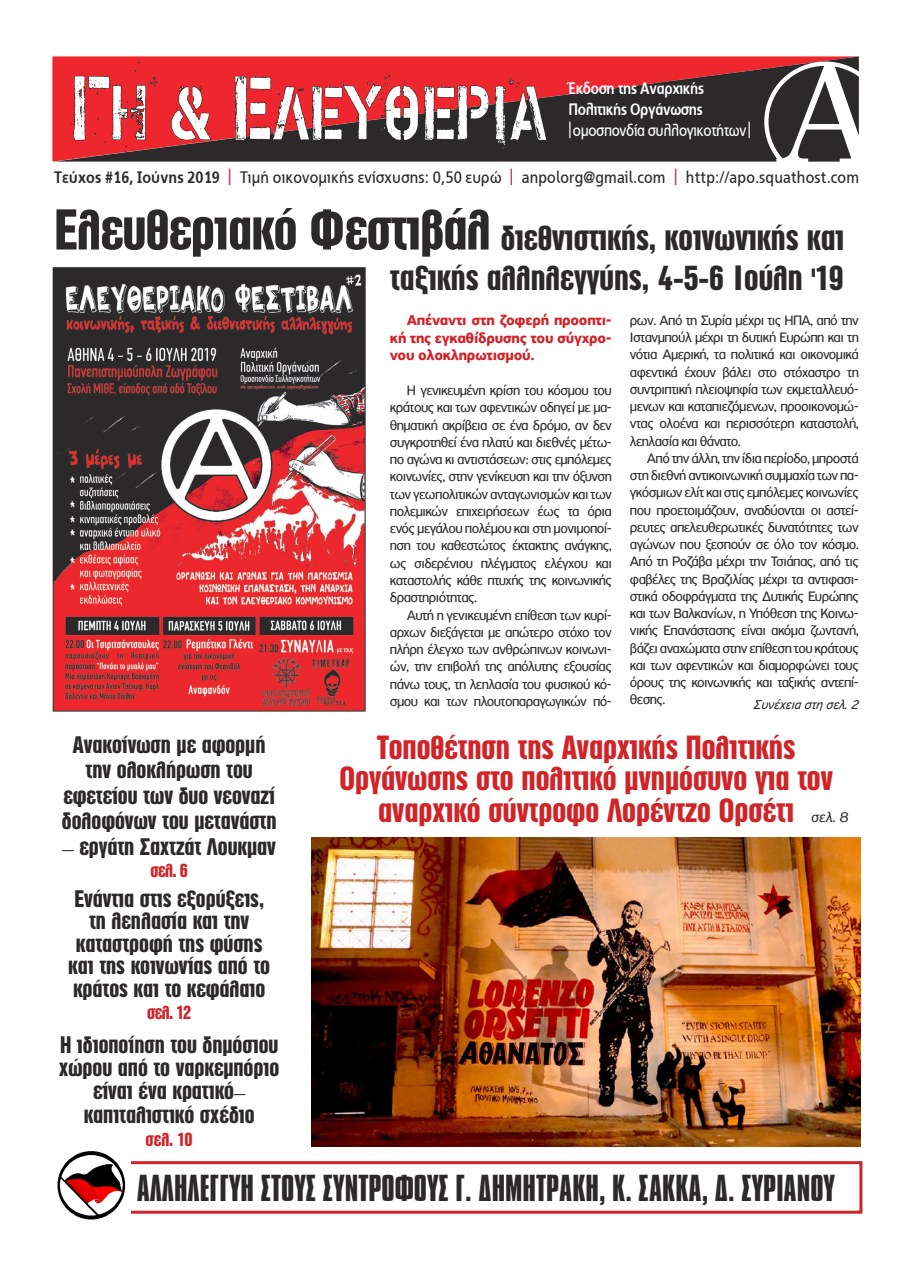
<style>
.page{position:relative;width:915px;height:1276px;background:#fff}
.page>*{position:absolute;margin:0;border:0;box-sizing:border-box;transform-origin:0 0}
.t1{font:76.8px "PF Stamps Pro Metal";color:#fff;scale:.8 1}
.t2{font:39px "CF Compacta";color:#2b292a;scale:1.08 1}
.t3{font:33px/40.5px "pf diesel Alterego";color:#2b292a;text-align:right}
.t4{font:31.5px/31.5px "pf diesel Alterego";color:#d02429;text-align:center}
.t5{font:22.5px/22.5px "pf diesel Alterego";color:#2b292a;text-align:center}
.t6{font:18px "pf diesel Alterego";letter-spacing:-.03em;color:#d02429}
.t7{font:16.5px "PF Index";letter-spacing:.01em;color:#2b292a}
.t8{font:700 16.5px/21px "PF Index";letter-spacing:-.02em;color:#fff;scale:.93 1}
.t9{font:16.5px "PF Index";letter-spacing:-.02em;color:#fff;scale:.93 1}
.t10{font:700 15px/17.5px "PF Highway Sans Pro";letter-spacing:-.02em;color:#d02429;text-align:justify}
.t11{font:15px "PF Highway Sans Pro";color:#2b292a}
.t12{font:14.4px/17.2px "PF Highway Sans Pro";letter-spacing:-.04em;color:#2b292a;text-align:justify}
.t13{font:italic 13.5px "PF Highway Sans Pro";color:#2b292a}
.s1{font-size:91.8px}
.s2{font-weight:700}
.s3{color:#d01b5a}
.s4{font-size:54px}
</style>
<div class="page">
<svg style="left:54px;top:56px;width:804px;height:106px;background:#842b2e"></svg>
<svg style="left:761px;top:59px;width:98px;height:103px"></svg>
<svg style="left:71px;top:61px;width:86px;height:92px;background:#cf272c"></svg>
<svg style="left:171px;top:85px;width:40px;height:55px;background:#cb272c"></svg>
<svg style="left:234px;top:75px;width:313px;height:75px;background:#87282b"></svg>
<img style="left:311px;top:837px;width:549px;height:309px">
<img style="left:52px;top:267px;width:314px;height:445px">
<div style="left:53px;top:1161px;width:809px;height:52px;border:3px solid #d02429"></div>
<img style="left:53px;top:1151px;width:78px;height:69px">
<h1 class="t1" style="left:71px;top:59px;width:599px"><span class="s1">Γ</span>Η &amp; <span class="s1">Ε</span>ΛΕυθΕρια</h1>
<p class="t8" style="left:568px;top:78px;width:147px">Έκδοση της Αναρχικής<br>Πολιτικής Οργάνωσης</p>
<p class="t9" style="left:568px;top:123px;width:197px">| ομοσπονδία συλλογικοτήτων |</p>
<p class="t7" style="left:54px;top:167px;width:806px"><span class="s2">Τεύχος #16, Ιούνης 2019</span> <span class="s3">|</span> Τιμή οικονομικής ενίσχυσης: 0,50 ευρώ <span class="s3">|</span> anpolorg@gmail.com <span class="s3">|</span> http://apo.squathost.com</p>
<h3 class="t3" style="left:54px;top:218px;width:791px"><span class="s4">Ελευθεριακό Φεστιβάλ</span> διεθνιστικής, κοινωνικής και ταξικής αλληλεγγύης, 4-5-6 Ιούλη '19</h3>
<p class="t10" style="left:390px;top:312px;width:223px;text-indent:17px">Απέναντι στη ζοφερή προοπτι&shy;κή της εγκαθίδρυσης του σύγχρο&shy;νου ολοκληρωτισμού.</p>
<p class="t12" style="left:390px;top:382px;width:223px;text-indent:17px">Η γενικευμένη κρίση του κόσμου του κράτους και των αφεντικών οδηγεί με μα&shy;θηματική ακρίβεια σε ένα δρόμο, αν δεν συγκροτηθεί ένα πλατύ και διεθνές μέτω&shy;πο αγώνα κι αντιστάσεων: στις εμπόλεμες κοινωνίες, στην γενίκευση και την όξυνση των γεωπολιτικών ανταγωνισμών και των πολεμικών επιχειρήσεων έως τα όρια ενός μεγάλου πολέμου και στη μονιμοποί&shy;ηση του καθεστώτος έκτακτης ανάγκης, ως σιδερένιου πλέγματος ελέγχου και καταστολής κάθε πτυχής της κοινωνικής δραστηριότητας.</p>
<p class="t12" style="left:390px;top:606px;width:223px;text-indent:17px">Αυτή η γενικευμένη επίθεση των κυρί&shy;αρχων διεξάγεται με απώτερο στόχο τον πλήρη έλεγχο των ανθρώπινων κοινωνι&shy;ών, την επιβολή της απόλυτης εξουσίας πάνω τους, τη λεηλασία του φυσικού κό&shy;σμου και των πλουτοπαραγωγικών πό-</p>
<p class="t12" style="left:629px;top:311px;width:230px">ρων. Από τη Συρία μέχρι τις ΗΠΑ, από την Ιστανμπούλ μέχρι τη δυτική Ευρώπη και τη νότια Αμερική, τα πολιτικά και οικονομικά αφεντικά έχουν βάλει στο στόχαστρο τη συντριπτική πλειοψηφία των εκμεταλλευό&shy;μενων και καταπιεζόμενων, προοικονομώ&shy;ντας ολοένα και περισσότερη καταστολή, λεηλασία και θάνατο.</p>
<p class="t12" style="left:629px;top:449px;width:230px;text-indent:17px">Από την άλλη, την ίδια περίοδο, μπροστά στη διεθνή αντικοινωνική συμμαχία των πα&shy;γκόσμιων ελίτ και στις εμπόλεμες κοινωνίες που προετοιμάζουν, αναδύονται οι αστεί&shy;ρευτες απελευθερωτικές δυνατότητες των αγώνων που ξεσπούν σε όλο τον κόσμο.<br>Από τη Ροζάβα μέχρι την Τσιάπας, από τις φαβέλες της Βραζιλίας μέχρι τα αντιφασι&shy;στικά οδοφράγματα της Δυτικής Ευρώπης και των Βαλκανίων, η Υπόθεση της Κοινω&shy;νικής Επανάστασης είναι ακόμα ζωντανή, βάζει αναχώματα στην επίθεση του κράτους και των αφεντικών και διαμορφώνει τους όρους της κοινωνικής και ταξικής αντεπί&shy;θεσης.</p>
<p class="t13" style="left:753px;top:696px;width:108px">Συνέχεια στη σελ. 2</p>
<h3 class="t5" style="left:62px;top:732px;width:216px;line-height:25.5px">Ανακοίνωση με αφορμή την ολοκλήρωση του εφετείου των δυο νεοναζί δολοφόνων του μετανάστη</h3>
<h3 class="t5" style="left:62px;top:836px;width:215px">– εργάτη Σαχτζάτ Λουκμαν</h3>
<p class="t6" style="left:150px;top:859px;width:39px">σελ. 6</p>
<h3 class="t5" style="left:68px;top:888px;width:203px">Ενάντια στις εξορύξεις, τη λεηλασία και την καταστροφή της φύσης και της κοινωνίας από το κράτος και το κεφάλαιο</h3>
<p class="t6" style="left:147px;top:1001px;width:45px">σελ. 12</p>
<h3 class="t5" style="left:59px;top:1033px;width:221px;line-height:23.2px">Η ιδιοποίηση του δημόσιου χώρου από το ναρκεμπόριο είναι ένα κρατικό– καπιταλιστικό σχέδιο</h3>
<p class="t6" style="left:146px;top:1128px;width:49px">σελ. 10</p>
<h3 class="t4" style="left:339px;top:732px;width:495px">Τοποθέτηση της Αναρχικής Πολιτικής<br>Οργάνωσης στο πολιτικό μνημόσυνο για τον αναρχικό σύντροφο Λορέντζο Ορσέτι</h3>
<p class="t11" style="left:810px;top:808px;width:41px">σελ. 8</p>
<h2 class="t2" style="left:137px;top:1171px;width:647px">ΑΛΛΗΛΕΓΓΥΗ ΣΤΟΥΣ ΣΥΝΤΡΟΦΟΥΣ Γ. ΔΗΜΗΤΡΑΚΗ, Κ. ΣΑΚΚΑ, Δ. ΣΥΡΙΑΝΟΥ</h2>
</div>
